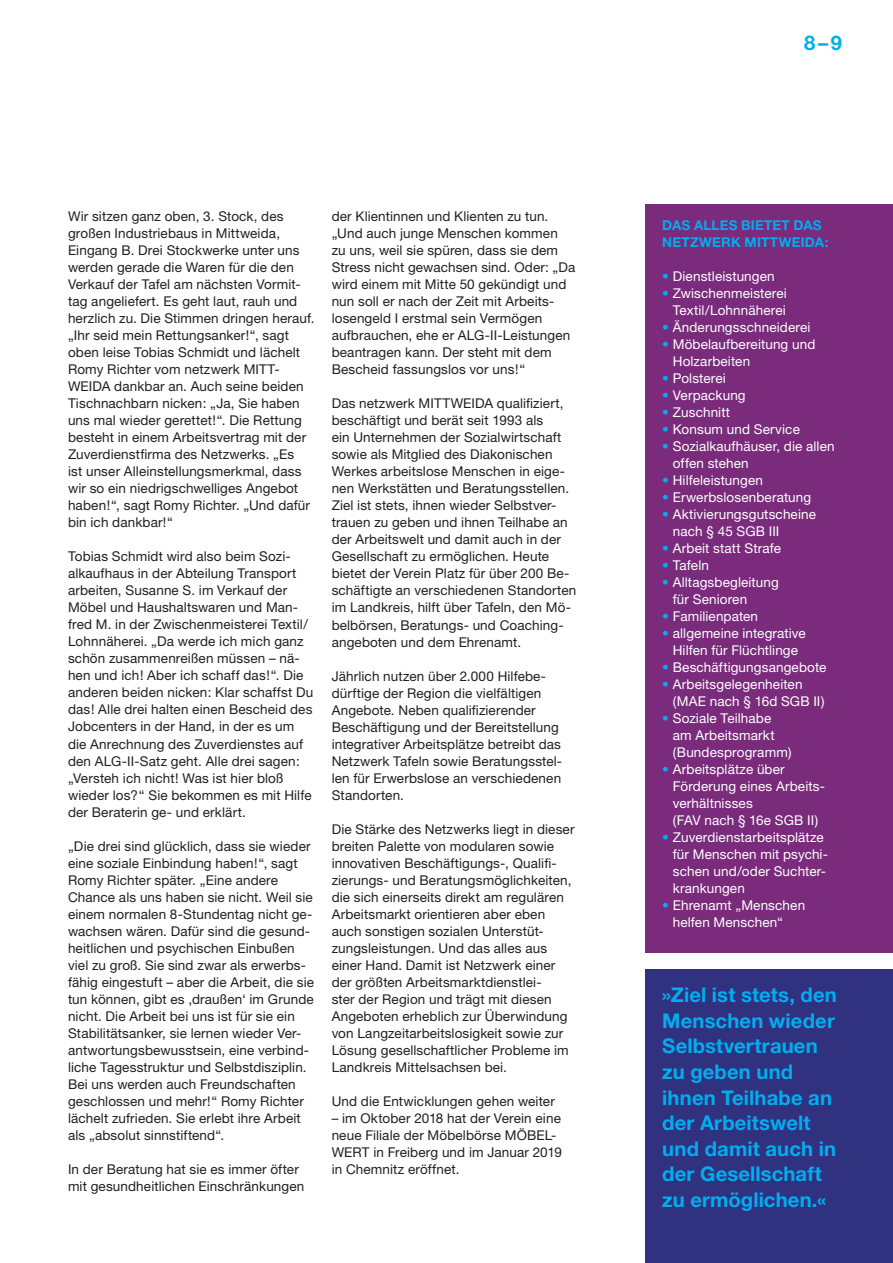
<style>
.page{position:relative;width:893px;height:1263px;background:#fff}
.page>*{position:absolute;margin:0;border:0;box-sizing:border-box;transform-origin:0 0}
.t1{font:700 20.25px/25.5px "Helvetica Neue";letter-spacing:.005em;color:#00aeef}
.t2{font:13.5px/17px "Helvetica Neue";letter-spacing:.01em;color:#231f20}
.t3{font:13.5px/17px "Helvetica Neue";letter-spacing:.01em;color:#fff}
.t4{font:700 13.5px/17px "Helvetica Neue";letter-spacing:.015em;color:#00aeef}
.s1{color:#00aeef}
</style>
<div class="page">
<div style="left:645px;top:204px;width:248px;height:748px;background:#7a2b7c"></div>
<div style="left:645px;top:969px;width:248px;height:294px;background:#30317f"></div>
<p class="t2" style="left:68px;top:208px;width:248px">Wir sitzen ganz oben, 3. Stock, des großen Industriebaus in Mittweida, Eingang B. Drei Stockwerke unter uns werden gerade die Waren für die den Verkauf der Tafel am nächsten Vormit&shy;tag angeliefert. Es geht laut, rauh und herzlich zu. Die Stimmen dringen herauf. „Ihr seid mein Rettungsanker!“, sagt oben leise Tobias Schmidt und lächelt Romy Richter vom netzwerk MITT-WEIDA dankbar an. Auch seine beiden Tischnachbarn nicken: „Ja, Sie haben uns mal wieder gerettet!“. Die Rettung besteht in einem Arbeitsvertrag mit der Zuverdienstfirma des Netzwerks. „Es<br>ist unser Alleinstellungsmerkmal, dass wir so ein niedrigschwelliges Angebot haben!“, sagt Romy Richter. „Und dafür bin ich dankbar!“</p>
<p class="t2" style="left:68px;top:548px;width:247px">Tobias Schmidt wird also beim Sozi&shy;alkaufhaus in der Abteilung Transport arbeiten, Susanne S. im Verkauf der Möbel und Haushaltswaren und Man&shy;fred M. in der Zwischenmeisterei Textil/ Lohnnäherei. „Da werde ich mich ganz schön zusammenreißen müssen – nä&shy;hen und ich! Aber ich schaff das!“. Die anderen beiden nicken: Klar schaffst Du das! Alle drei halten einen Bescheid des Jobcenters in der Hand, in der es um die Anrechnung des Zuverdienstes auf den ALG-II-Satz geht. Alle drei sagen: „Versteh ich nicht! Was ist hier bloß wieder los?“ Sie bekommen es mit Hilfe der Beraterin ge- und erklärt.</p>
<p class="t2" style="left:68px;top:837px;width:248px">„Die drei sind glücklich, dass sie wieder eine soziale Einbindung haben!“, sagt Romy Richter später. „Eine andere Chance als uns haben sie nicht. Weil sie einem normalen 8-Stundentag nicht ge&shy;wachsen wären. Dafür sind die gesund&shy;heitlichen und psychischen Einbußen viel zu groß. Sie sind zwar als erwerbs&shy;fähig eingestuft – aber die Arbeit, die sie tun können, gibt es ‚draußen‘ im Grunde nicht. Die Arbeit bei uns ist für sie ein Stabilitätsanker, sie lernen wieder Ver&shy;antwortungsbewusstsein, eine verbind&shy;liche Tagesstruktur und Selbstdisziplin.<br>Bei uns werden auch Freundschaften geschlossen und mehr!“ Romy Richter lächelt zufrieden. Sie erlebt ihre Arbeit als „absolut sinnstiftend“.</p>
<p class="t2" style="left:68px;top:1160px;width:238px">In der Beratung hat sie es immer öfter mit gesundheitlichen Einschränkungen</p>
<p class="t2" style="left:332px;top:208px;width:245px">der Klientinnen und Klienten zu tun. „Und auch junge Menschen kommen<br>zu uns, weil sie spüren, dass sie dem Stress nicht gewachsen sind. Oder: „Da wird einem mit Mitte 50 gekündigt und nun soll er nach der Zeit mit Arbeits&shy;losengeld I erstmal sein Vermögen aufbrauchen, ehe er ALG-II-Leistungen beantragen kann. Der steht mit dem Bescheid fassungslos vor uns!“</p>
<p class="t2" style="left:332px;top:395px;width:246px">Das netzwerk MITTWEIDA qualifiziert, beschäftigt und berät seit 1993 als<br>ein Unternehmen der Sozialwirtschaft sowie als Mitglied des Diakonischen Werkes arbeitslose Menschen in eige&shy;nen Werkstätten und Beratungsstellen.<br>Ziel ist stets, ihnen wieder Selbstver&shy;trauen zu geben und ihnen Teilhabe an der Arbeitswelt und damit auch in der Gesellschaft zu ermöglichen. Heute bietet der Verein Platz für über 200 Be&shy;schäftigte an verschiedenen Standorten im Landkreis, hilft über Tafeln, den Mö&shy;belbörsen, Beratungs- und Coaching&shy;angeboten und dem Ehrenamt.</p>
<p class="t2" style="left:332px;top:667px;width:232px">Jährlich nutzen über 2.000 Hilfebe&shy;dürftige der Region die vielfältigen Angebote. Neben qualifizierender Beschäftigung und der Bereitstellung integrativer Arbeitsplätze betreibt das Netzwerk Tafeln sowie Beratungsstel&shy;len für Erwerbslose an verschiedenen Standorten.</p>
<p class="t2" style="left:332px;top:820px;width:244px">Die Stärke des Netzwerks liegt in dieser breiten Palette von modularen sowie innovativen Beschäftigungs-, Qualifi&shy;zierungs- und Beratungsmöglichkeiten, die sich einerseits direkt am regulären Arbeitsmarkt orientieren aber eben auch sonstigen sozialen Unterstüt&shy;zungsleistungen. Und das alles aus einer Hand. Damit ist Netzwerk einer der größten Arbeitsmarktdienstlei-<br>ster der Region und trägt mit diesen Angeboten erheblich zur Überwindung von Langzeitarbeitslosigkeit sowie zur Lösung gesellschaftlicher Probleme im Landkreis Mittelsachsen bei.</p>
<p class="t2" style="left:332px;top:1092px;width:225px">Und die Entwicklungen gehen weiter</p>
<p class="t2" style="left:332px;top:1109px;width:232px">– im Oktober 2018 hat der Verein eine neue Filiale der Möbelbörse MÖBEL-<br>WERT in Freiberg und im Januar 2019 in Chemnitz eröffnet.</p>
<h1 class="t1" style="left:804px;top:29px;width:39px">8–9</h1>
<p class="t4" style="left:662px;top:216px;width:168px">DAS ALLES BIETET DAS<br>NETZWERK MITTWEIDA:</p>
<p class="t3" style="left:662px;top:267px;width:114px"><span class="s1">•</span> Dienstleistungen</p>
<p class="t3" style="left:662px;top:284px;width:126px;text-align:right"><span class="s1">•</span> Zwischenmeisterei<br>Textil/Lohnnäherei</p>
<p class="t3" style="left:662px;top:318px;width:150px"><span class="s1">•</span> Änderungsschneiderei</p>
<p class="t3" style="left:673px;top:335px;width:144px;text-indent:-11px"><span class="s1">•</span> Möbelaufbereitung und<br>Holzarbeiten</p>
<p class="t3" style="left:662px;top:369px;width:65px"><span class="s1">•</span> Polsterei</p>
<p class="t3" style="left:662px;top:386px;width:85px"><span class="s1">•</span> Verpackung</p>
<p class="t3" style="left:662px;top:403px;width:69px"><span class="s1">•</span> Zuschnitt</p>
<p class="t3" style="left:662px;top:420px;width:139px"><span class="s1">•</span> Konsum und Service</p>
<p class="t3" style="left:673px;top:437px;width:163px;text-indent:-11px"><span class="s1">•</span> Sozialkaufhäuser, die allen offen stehen</p>
<p class="t3" style="left:662px;top:471px;width:102px"><span class="s1">•</span> Hilfeleistungen</p>
<p class="t3" style="left:662px;top:488px;width:150px"><span class="s1">•</span> Erwerbslosenberatung</p>
<p class="t3" style="left:673px;top:505px;width:145px;text-indent:-11px"><span class="s1">•</span> Aktivierungsgutscheine nach § 45 SGB III</p>
<p class="t3" style="left:662px;top:539px;width:120px"><span class="s1">•</span> Arbeit statt Strafe</p>
<p class="t3" style="left:662px;top:556px;width:48px"><span class="s1">•</span> Tafeln</p>
<p class="t3" style="left:673px;top:573px;width:108px;text-indent:-11px"><span class="s1">•</span> Alltagsbegleitung für Senioren</p>
<p class="t3" style="left:662px;top:607px;width:97px"><span class="s1">•</span> Familienpaten</p>
<p class="t3" style="left:662px;top:624px;width:145px;text-align:center"><span class="s1">•</span> allgemeine integrative<br>Hilfen für Flüchtlinge</p>
<p class="t3" style="left:662px;top:658px;width:166px"><span class="s1">•</span> Beschäftigungsangebote</p>
<p class="t3" style="left:673px;top:675px;width:153px;text-indent:-11px"><span class="s1">•</span> Arbeitsgelegenheiten (MAE nach § 16d SGB II)</p>
<p class="t3" style="left:673px;top:709px;width:121px;text-indent:-11px"><span class="s1">•</span> Soziale Teilhabe am Arbeitsmarkt (Bundesprogramm)</p>
<p class="t3" style="left:673px;top:760px;width:154px;text-indent:-11px"><span class="s1">•</span> Arbeitsplätze über<br>Förderung eines Arbeits&shy;verhältnisses<br>(FAV nach § 16e SGB II)</p>
<p class="t3" style="left:673px;top:829px;width:157px;text-indent:-11px"><span class="s1">•</span> Zuverdienstarbeitsplätze für Menschen mit psychi&shy;schen und/oder Suchter&shy;krankungen</p>
<p class="t3" style="left:673px;top:897px;width:134px;text-indent:-11px"><span class="s1">•</span> Ehrenamt „Menschen helfen Menschen“</p>
<h1 class="t1" style="left:662px;top:982px;width:176px">»Ziel ist stets, den<br>Menschen wieder<br>Selbstvertrauen zu geben und ihnen Teilhabe an der Arbeitswelt und damit auch in der Gesellschaft zu ermöglichen.«</h1>
</div>
